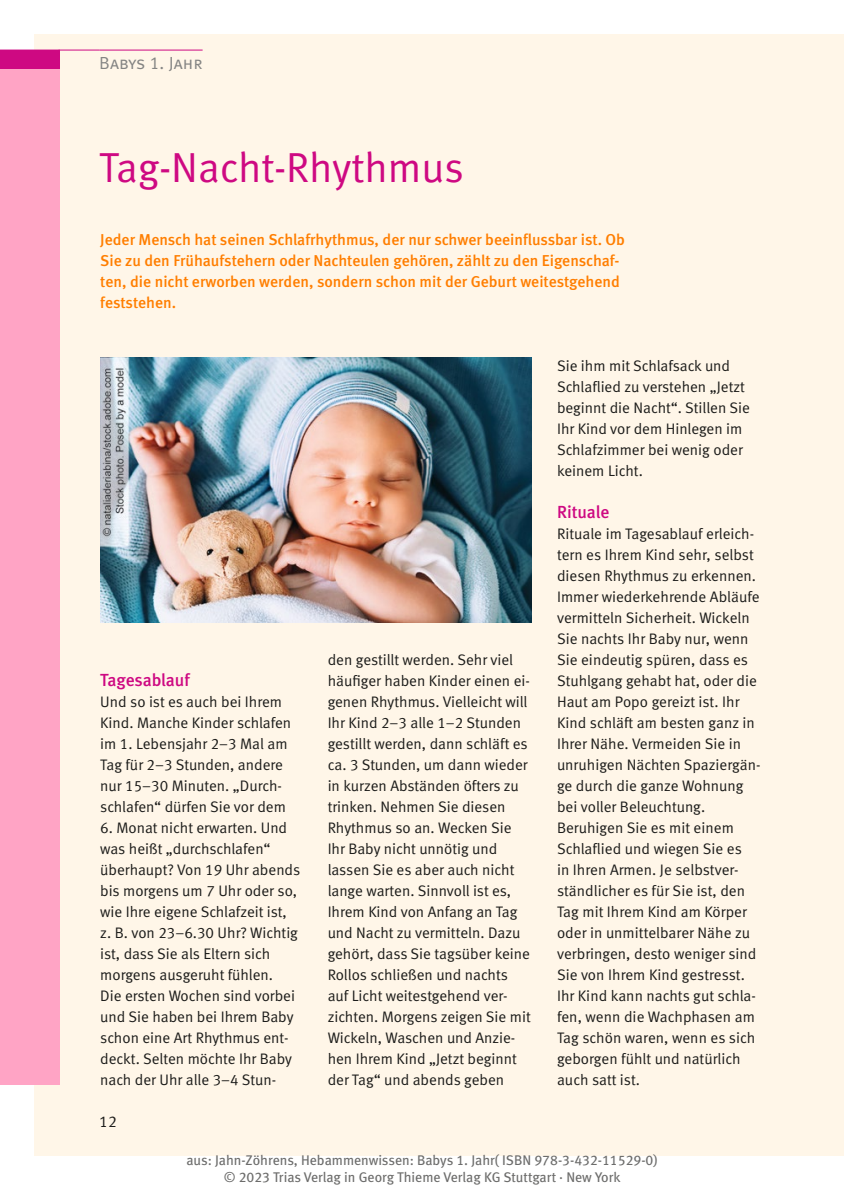
<style>
.page{position:relative;width:844px;height:1191px;background:#fff}
.page>*{position:absolute;margin:0;border:0;box-sizing:border-box;transform-origin:0 0}
.Feature_Head_1{font:42px "Meta Normal LF";color:#ce0982}
.Feature_Head_2{font:17.5px "Meta Medium LF";letter-spacing:-.005em;color:#ce0982}
.t1{font:17.5px "Meta Normal LF Caps";color:#848483}
.Box_Feature_Vorspann{font:15.75px/21px "Meta Medium LF";color:#ff7e00}
.t2{font:15.75px "Meta Normal LF";color:#1c1c1a}
.Box_Feature-Body{font:15.22px/21px "Meta Normal LF";color:#1c1c1a}
.t3{font:14px/16.8px "Meta Book LF";color:#6c6c6b;text-align:center}
</style>
<div class="page">
<div style="left:35px;top:35px;width:808px;height:1121px;background:#fff6e8"></div>
<div style="left:0;top:50px;width:60px;height:19px;background:#ce0982"></div>
<hr style="left:0;top:50px;width:99px;height:1px;background:#ce0982">
<div style="left:0;top:69px;width:60px;height:1015px;background:#ffa4c5"></div>
<hr style="left:99px;top:50px;width:103px;height:1px;background:#ce0982">
<img style="left:100px;top:357px;width:431px;height:265px">
<p class="t1" style="left:99px;top:53px;width:105px">Babys 1. Jahr</p>
<p class="Feature_Head_1" style="left:99px;top:143px;width:366px">Tag-Nacht-Rhythmus</p>
<p class="Box_Feature_Vorspann" style="left:100px;top:228px;width:526px">Jeder Mensch hat seinen Schlafrhythmus, der nur schwer beeinflussbar ist. Ob Sie zu den Frühaufstehern oder Nachteulen gehören, zählt zu den Eigenschaf&shy;ten, die nicht erworben werden, sondern schon mit der Geburt weitestgehend feststehen.</p>
<p class="Feature_Head_2" style="left:100px;top:669px;width:91px">Tagesablauf</p>
<p class="Box_Feature-Body" style="left:100px;top:691px;width:192px">Und so ist es auch bei Ihrem<br>Kind. Manche Kinder schlafen im 1. Lebensjahr 2–3 Mal am<br>Tag für 2–3 Stunden, andere nur 15–30 Minuten. „Durch&shy;schlafen“ dürfen Sie vor dem</p>
<p class="Box_Feature-Body" style="left:100px;top:817px;width:201px">6. Monat nicht erwarten. Und was heißt „durchschlafen“ überhaupt? Von 19 Uhr abends bis morgens um 7 Uhr oder so, wie Ihre eigene Schlafzeit ist, z. B. von 23–6.30 Uhr? Wichtig ist, dass Sie als Eltern sich morgens ausgeruht fühlen.</p>
<p class="Box_Feature-Body" style="left:100px;top:985px;width:196px">Die ersten Wochen sind vorbei und Sie haben bei Ihrem Baby schon eine Art Rhythmus ent&shy;deckt. Selten möchte Ihr Baby nach der Uhr alle 3–4 Stun-</p>
<p class="t2" style="left:99px;top:1112px;width:19px">12</p>
<p class="Box_Feature-Body" style="left:327px;top:649px;width:204px">den gestillt werden. Sehr viel häufiger haben Kinder einen ei&shy;genen Rhythmus. Vielleicht will<br>Ihr Kind 2–3 alle 1–2 Stunden gestillt werden, dann schläft es ca. 3 Stunden, um dann wieder in kurzen Abständen öfters zu trinken. Nehmen Sie diesen<br>Rhythmus so an. Wecken Sie<br>Ihr Baby nicht unnötig und lassen Sie es aber auch nicht lange warten. Sinnvoll ist es,<br>Ihrem Kind von Anfang an Tag und Nacht zu vermitteln. Dazu gehört, dass Sie tagsüber keine<br>Rollos schließen und nachts auf Licht weitestgehend ver&shy;zichten. Morgens zeigen Sie mit<br>Wickeln, Waschen und Anzie&shy;hen Ihrem Kind „Jetzt beginnt der Tag“ und abends geben</p>
<p class="Box_Feature-Body" style="left:557px;top:355px;width:194px">Sie ihm mit Schlafsack und<br>Schlaflied zu verstehen „Jetzt beginnt die Nacht“. Stillen Sie<br>Ihr Kind vor dem Hinlegen im<br>Schlafzimmer bei wenig oder keinem Licht.</p>
<p class="Feature_Head_2" style="left:557px;top:501px;width:54px">Rituale</p>
<p class="Box_Feature-Body" style="left:557px;top:523px;width:205px">Rituale im Tagesablauf erleich&shy;tern es Ihrem Kind sehr, selbst diesen Rhythmus zu erkennen.<br>Immer wiederkehrende Abläufe vermitteln Sicherheit. Wickeln<br>Sie nachts Ihr Baby nur, wenn<br>Sie eindeutig spüren, dass es<br>Stuhlgang gehabt hat, oder die<br>Haut am Popo gereizt ist. Ihr<br>Kind schläft am besten ganz in<br>Ihrer Nähe. Vermeiden Sie in unruhigen Nächten Spaziergän&shy;ge durch die ganze Wohnung bei voller Beleuchtung.<br>Beruhigen Sie es mit einem<br>Schlaflied und wiegen Sie es<br>in Ihren Armen. Je selbstver&shy;ständlicher es für Sie ist, den<br>Tag mit Ihrem Kind am Körper oder in unmittelbarer Nähe zu verbringen, desto weniger sind<br>Sie von Ihrem Kind gestresst.<br>Ihr Kind kann nachts gut schla&shy;fen, wenn die Wachphasen am<br>Tag schön waren, wenn es sich geborgen fühlt und natürlich auch satt ist.</p>
<p class="t3" style="left:186px;top:1151px;width:472px">aus: Jahn-Zöhrens, Hebammenwissen: Babys 1. Jahr( ISBN 978-3-432-11529-0) © 2023 Trias Verlag in Georg Thieme Verlag KG Stuttgart · New York</p>
</div>
